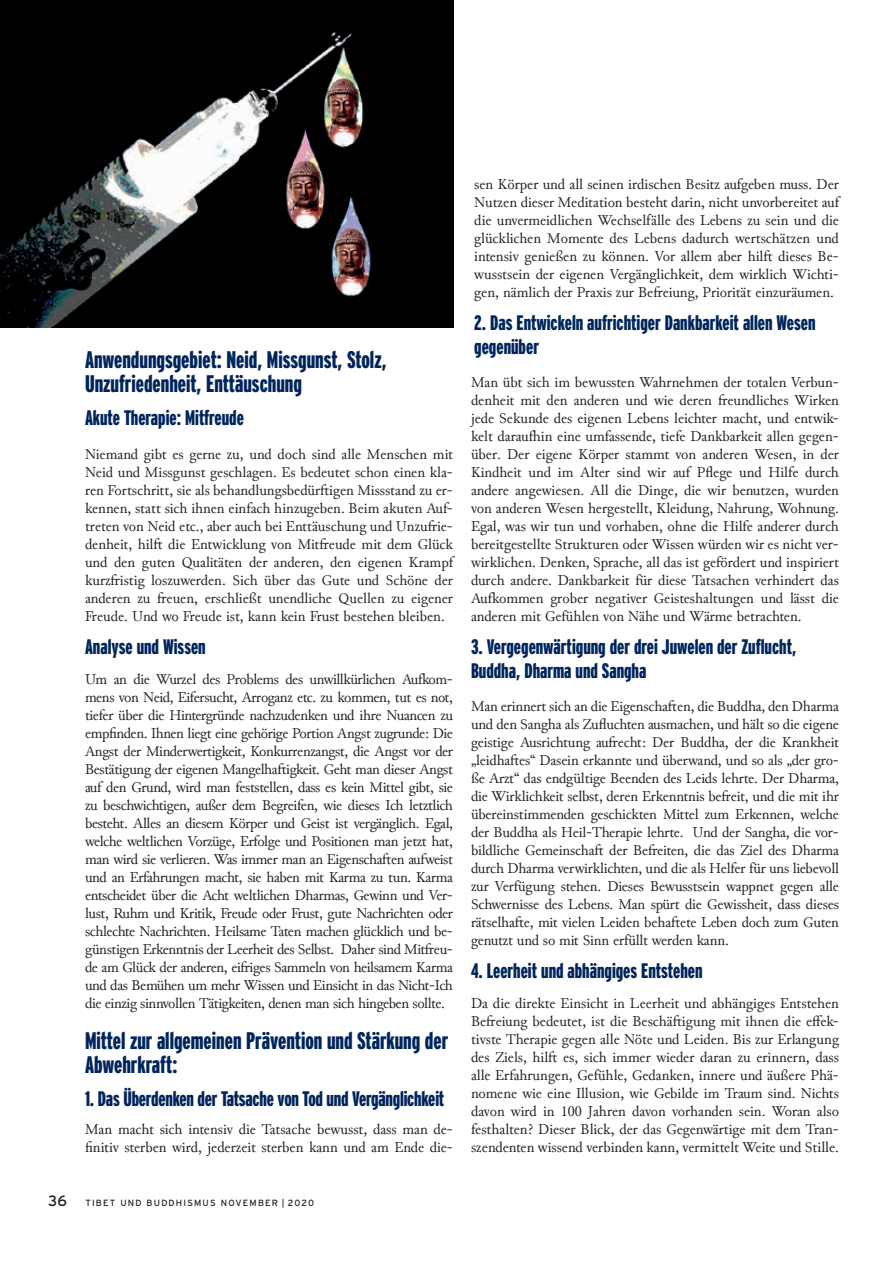
<style>
.page{position:relative;width:893px;height:1263px;background:#fff}
.page>*{position:absolute;margin:0;border:0;box-sizing:border-box;transform-origin:0 0}
.t1{font:900 extra-condensed 24px/24px "Interstate";color:#00255b}
.t2{font:900 extra-condensed 21px/24px "Interstate";color:#00255b}
.t3{font:15px/18px "Junicode";color:#231f20;text-align:justify}
.t4{font:9px "Interstate";letter-spacing:.13em;color:#231f20}
.s1{font-size:15px}
</style>
<div class="page">
<img style="left:0;top:0;width:453px;height:327px">
<h1 class="t1" style="left:85px;top:348px;width:303px">Anwendungsgebiet: Neid, Missgunst, Stolz,<br>Unzufriedenheit, Enttäuschung</h1>
<h2 class="t2" style="left:85px;top:405px;width:160px">Akute Therapie: Mitfreude</h2>
<p class="t3" style="left:85px;top:445px;width:369px">Niemand gibt es gerne zu, und doch sind alle Menschen mit Neid und Missgunst geschlagen. Es bedeutet schon einen kla&shy;ren Fortschritt, sie als behandlungsbedürftigen Missstand zu er&shy;kennen, statt sich ihnen einfach hinzugeben. Beim akuten Auf&shy;treten von Neid etc., aber auch bei Enttäuschung und Unzufrie&shy;denheit, hilft die Entwicklung von Mitfreude mit dem Glück und den guten Qualitäten der anderen, den eigenen Krampf kurzfristig loszuwerden. Sich über das Gute und Schöne der anderen zu freuen, erschließt unendliche Quellen zu eigener Freude. Und wo Freude ist, kann kein Frust bestehen bleiben.</p>
<h2 class="t2" style="left:85px;top:634px;width:122px">Analyse und Wissen</h2>
<p class="t3" style="left:85px;top:670px;width:369px">Um an die Wurzel des Problems des unwillkürlichen Aufkom&shy;mens von Neid, Eifersucht, Arroganz etc. zu kommen, tut es not, tiefer über die Hintergründe nachzudenken und ihre Nuancen zu empfinden. Ihnen liegt eine gehörige Portion Angst zugrunde: Die Angst der Minderwertigkeit, Konkurrenzangst, die Angst vor der Bestätigung der eigenen Mangelhaftigkeit. Geht man dieser Angst auf den Grund, wird man feststellen, dass es kein Mittel gibt, sie zu beschwichtigen, außer dem Begreifen, wie dieses Ich letztlich besteht. Alles an diesem Körper und Geist ist vergänglich. Egal, welche weltlichen Vorzüge, Erfolge und Positionen man jetzt hat, man wird sie verlieren. Was immer man an Eigenschaften aufweist und an Erfahrungen macht, sie haben mit Karma zu tun. Karma entscheidet über die Acht weltlichen Dharmas, Gewinn und Ver&shy;lust, Ruhm und Kritik, Freude oder Frust, gute Nachrichten oder schlechte Nachrichten. Heilsame Taten machen glücklich und be&shy;günstigen Erkenntnis der Leerheit des Selbst. Daher sind Mitfreu&shy;de am Glück der anderen, eifriges Sammeln von heilsamem Karma und das Bemühen um mehr Wissen und Einsicht in das Nicht-Ich die einzig sinnvollen Tätigkeiten, denen man sich hingeben sollte.</p>
<h1 class="t1" style="left:85px;top:1029px;width:365px">Mittel zur allgemeinen Prävention und Stärkung der<br>Abwehrkraft:</h1>
<h2 class="t2" style="left:85px;top:1086px;width:361px">1. Das Überdenken der Tatsache von Tod und Vergänglichkeit</h2>
<p class="t3" style="left:85px;top:1120px;width:369px">Man macht sich intensiv die Tatsache bewusst, dass man de&shy;finitiv sterben wird, jederzeit sterben kann und am Ende die-</p>
<p class="t3" style="left:474px;top:175px;width:366px">sen Körper und all seinen irdischen Besitz aufgeben muss. Der Nutzen dieser Meditation besteht darin, nicht unvorbereitet auf die unvermeidlichen Wechselfälle des Lebens zu sein und die glücklichen Momente des Lebens dadurch wertschätzen und intensiv genießen zu können. Vor allem aber hilft dieses Be&shy;wusstsein der eigenen Vergänglichkeit, dem wirklich Wichti&shy;gen, nämlich der Praxis zur Befreiung, Priorität einzuräumen.</p>
<h2 class="t2" style="left:474px;top:310px;width:343px">2. Das Entwickeln aufrichtiger Dankbarkeit allen Wesen gegenüber</h2>
<p class="t3" style="left:471px;top:373px;width:369px">Man übt sich im bewussten Wahrnehmen der totalen Verbun&shy;denheit mit den anderen und wie deren freundliches Wirken jede Sekunde des eigenen Lebens leichter macht, und entwic&shy;kelt daraufhin eine umfassende, tiefe Dankbarkeit allen gegen&shy;über. Der eigene Körper stammt von anderen Wesen, in der Kindheit und im Alter sind wir auf Pflege und Hilfe durch andere angewiesen. All die Dinge, die wir benutzen, wurden von anderen Wesen hergestellt, Kleidung, Nahrung, Wohnung.<br>Egal, was wir tun und vorhaben, ohne die Hilfe anderer durch bereitgestellte Strukturen oder Wissen würden wir es nicht ver&shy;wirklichen. Denken, Sprache, all das ist gefördert und inspiriert durch andere. Dankbarkeit für diese Tatsachen verhindert das Aufkommen grober negativer Geisteshaltungen und lässt die anderen mit Gefühlen von Nähe und Wärme betrachten.</p>
<h2 class="t2" style="left:471px;top:634px;width:327px">3. Vergegenwärtigung der drei Juwelen der Zuflucht,<br>Buddha, Dharma und Sangha</h2>
<p class="t3" style="left:471px;top:697px;width:369px">Man erinnert sich an die Eigenschaften, die Buddha, den Dharma und den Sangha als Zufluchten ausmachen, und hält so die eigene geistige Ausrichtung aufrecht: Der Buddha, der die Krankheit „leidhaftes“ Dasein erkannte und überwand, und so als „der gro&shy;ße Arzt“ das endgültige Beenden des Leids lehrte. Der Dharma, die Wirklichkeit selbst, deren Erkenntnis befreit, und die mit ihr übereinstimmenden geschickten Mittel zum Erkennen, welche der Buddha als Heil-Therapie lehrte. Und der Sangha, die vor&shy;bildliche Gemeinschaft der Befreiten, die das Ziel des Dharma durch Dharma verwirklichten, und die als Helfer für uns liebevoll zur Verfügung stehen. Dieses Bewusstsein wappnet gegen alle Schwernisse des Lebens. Man spürt die Gewissheit, dass dieses rätselhafte, mit vielen Leiden behaftete Leben doch zum Guten genutzt und so mit Sinn erfüllt werden kann.</p>
<h2 class="t2" style="left:471px;top:958px;width:233px">4. Leerheit und abhängiges Entstehen</h2>
<p class="t3" style="left:471px;top:994px;width:369px">Da die direkte Einsicht in Leerheit und abhängiges Entstehen Befreiung bedeutet, ist die Beschäftigung mit ihnen die effek&shy;tivste Therapie gegen alle Nöte und Leiden. Bis zur Erlangung des Ziels, hilft es, sich immer wieder daran zu erinnern, dass alle Erfahrungen, Gefühle, Gedanken, innere und äußere Phä&shy;nomene wie eine Illusion, wie Gebilde im Traum sind. Nichts davon wird in 100 Jahren davon vorhanden sein. Woran also festhalten? Dieser Blick, der das Gegenwärtige mit dem Tran&shy;szendenten wissend verbinden kann, vermittelt Weite und Stille.</p>
<p class="t4" style="left:48px;top:1198px;width:267px"><span class="s1">36</span> TIBET UND BUDDHISMUS NOVEMBER | 2020</p>
</div>
